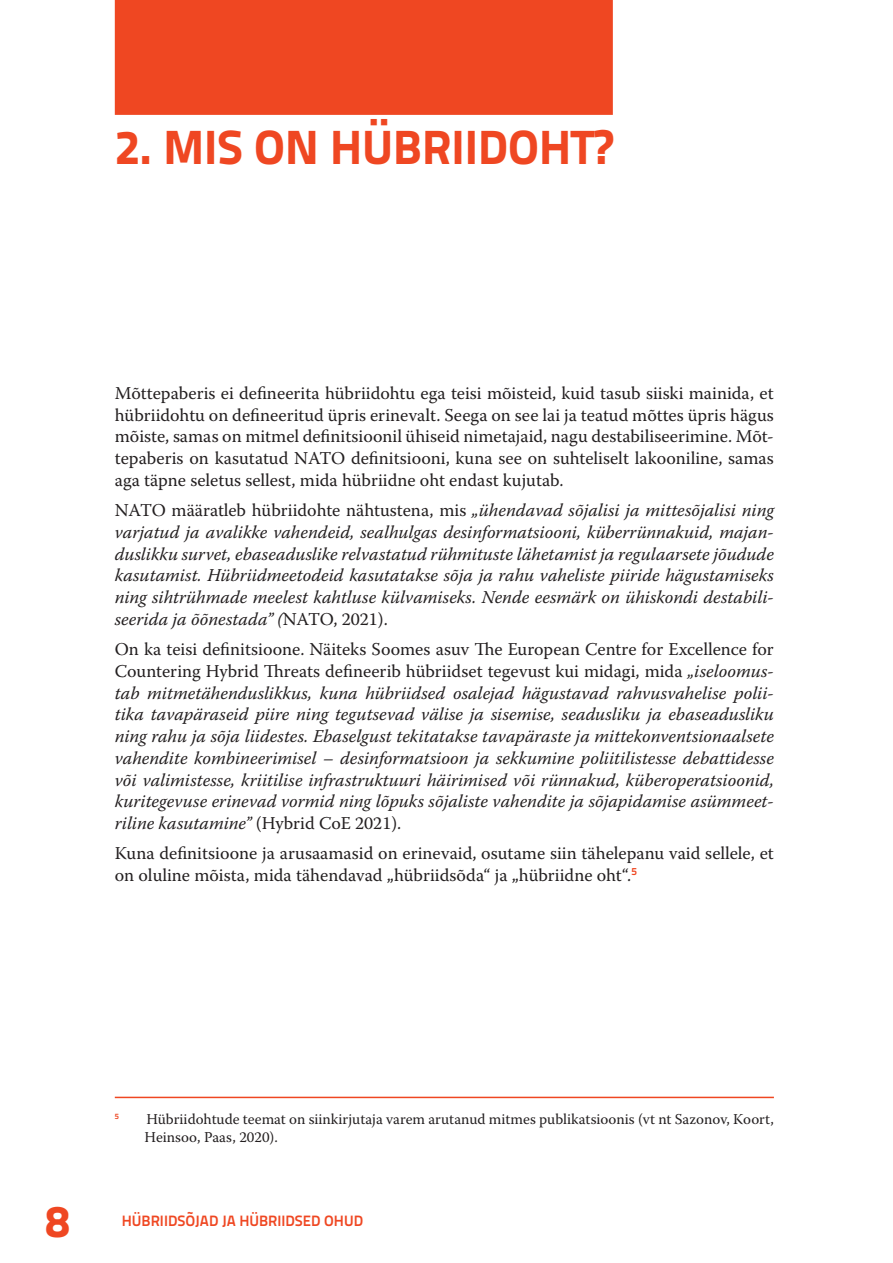
<style>
.page{position:relative;width:893px;height:1263px;background:#fff}
.page>*{position:absolute;margin:0;border:0;box-sizing:border-box;transform-origin:0 0}
.PTK{font:48px "Titillium Text 20 L 999 wt";color:#ef4722}
.t1{font:45px "Titillium Text 20 L 999 wt";color:#ef4722}
.txt_0{font:italic 18px/21.8px "Warnock Pro";color:#231f20;text-align:justify}
.txt_0-2{font:18px/21.8px "Warnock Pro";color:#231f20;text-align:justify}
.txt_jooneall{font:15px/18px "Warnock Pro";color:#231f20}
.t2{font:15px "Titillium Text 20 L 800 wt";color:#ef4722}
.txt_jooneall-2{font:7.8px "Titillium Text 20 L 800 wt";color:#ef4722}
.s1{font-style:normal}
</style>
<div class="page">
<div style="left:115px;top:0;width:498px;height:115px;background:#ef4722"></div>
<hr style="left:115px;top:1097px;width:659px;height:1px;background:#ef4722">
<p class="PTK" style="left:115px;top:110px;width:499px">2. MIS ON HÜBRIIDOHT?</p>
<p class="txt_0-2" style="left:115px;top:382px;width:661px">Mõttepaberis ei defineerita hübriidohtu ega teisi mõisteid, kuid tasub siiski mainida, et hübriidohtu on defineeritud üpris erinevalt. Seega on see lai ja teatud mõttes üpris hägus mõiste, samas on mitmel definitsioonil ühiseid nimetajaid, nagu destabiliseerimine. Mõt&shy;tepaberis on kasutatud NATO definitsiooni, kuna see on suhteliselt lakooniline, samas aga täpne seletus sellest, mida hübriidne oht endast kujutab.</p>
<p class="txt_0" style="left:115px;top:499px;width:661px"><span class="s1">NATO määratleb hübriidohte nähtustena, mis</span> „ühendavad sõjalisi ja mittesõjalisi ning varjatud ja avalikke vahendeid, sealhulgas desinformatsiooni, küberrünnakuid, majan&shy;duslikku survet, ebaseaduslike relvastatud rühmituste lähetamist ja regulaarsete jõudude kasutamist. Hübriidmeetodeid kasutatakse sõja ja rahu vaheliste piiride hägustamiseks ning sihtrühmade meelest kahtluse külvamiseks. Nende eesmärk on ühiskondi destabili&shy;seerida ja õõnestada” (<span class="s1">NATO, 2021).</span></p>
<p class="txt_0" style="left:115px;top:638px;width:661px"><span class="s1">On ka teisi definitsioone. Näiteks Soomes asuv The European Centre for Excellence for Countering Hybrid Threats defineerib hübriidset tegevust kui midagi, mida</span> „iseloomus&shy;tab mitmetähenduslikkus, kuna hübriidsed osalejad hägustavad rahvusvahelise polii&shy;tika tavapäraseid piire ning tegutsevad välise ja sisemise, seadusliku ja ebaseadusliku ning rahu ja sõja liidestes. Ebaselgust tekitatakse tavapäraste ja mittekonventsionaalsete vahendite kombineerimisel – desinformatsioon ja sekkumine poliitilistesse debattidesse või valimistesse, kriitilise infrastruktuuri häirimised või rünnakud, küberoperatsioonid, kuritegevuse erinevad vormid ning lõpuks sõjaliste vahendite ja sõjapidamise asümmeet&shy;riline kasutamine” <span class="s1">(Hybrid CoE 2021).</span></p>
<p class="txt_0-2" style="left:115px;top:842px;width:661px">Kuna definitsioone ja arusaamasid on erinevaid, osutame siin tähelepanu vaid sellele, et on oluline mõista, mida tähendavad „hübriidsõda“ ja „hübriidne oht“.<sup>5</sup></p>
<p class="txt_jooneall-2" style="left:115px;top:1111px;width:6px">5</p>
<p class="txt_jooneall" style="left:145px;top:1110px;width:631px">Hübriidohtude teemat on siinkirjutaja varem arutanud mitmes publikatsioonis (vt nt Sazonov, Koort,<br>Heinsoo, Paas, 2020).</p>
<h2 class="t1" style="left:45px;top:1186px;width:25px">8</h2>
<p class="t2" style="left:122px;top:1209px;width:243px">HÜBRIIDSÕJAD JA HÜBRIIDSED OHUD</p>
</div>
